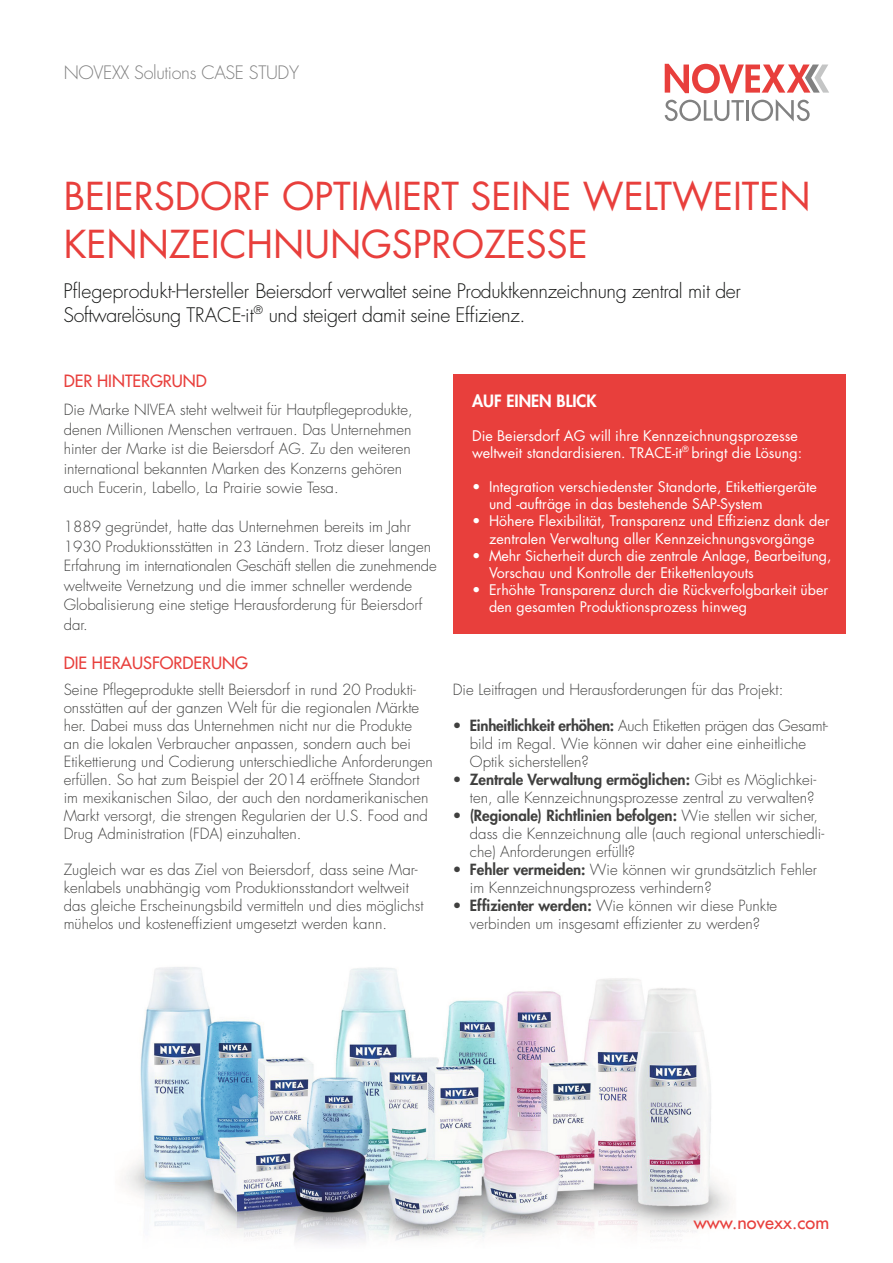
<style>
.page{position:relative;width:893px;height:1263px;background:#fff}
.page>*{position:absolute;margin:0;border:0;box-sizing:border-box;transform-origin:0 0}
.t1{font:37.5px/48px "Futura Std";color:#e83f3c}
.t2{font:300 19.5px/23.4px "Futura Std";letter-spacing:-.02em;color:#131413}
.t3{font:300 18px "Futura Std";letter-spacing:-.02em;color:#818181}
.t4{font:500 18px "Futura Std";letter-spacing:.01em;color:#e83f3c}
.t5{font:500 16.5px "Futura Std";color:#e83f3c}
.t6{font:800 16.5px "Futura Std";color:#fff}
.t7{font:300 15px/18px "Futura Std";color:#40403f}
.t8{font:14.25px/17.1px "Futura Std";color:#fff}
.s1{font-weight:800}
</style>
<div class="page">
<svg style="left:665px;top:64px;width:164px;height:29px"></svg>
<svg style="left:665px;top:100px;width:79px;height:21px"></svg>
<hr style="left:746px;top:100px;width:3px;height:21px;background:#818181">
<svg style="left:752px;top:99px;width:58px;height:22px"></svg>
<img style="left:125px;top:967px;width:604px;height:276px">
<div style="left:453px;top:374px;width:393px;height:260px;background:#e83f3c"></div>
<p class="t3" style="left:64px;top:61px;width:237px">NOVEXX Solutions CASE STUDY</p>
<h1 class="t1" style="left:64px;top:173px;width:748px">BEIERSDORF OPTIMIERT SEINE WELTWEITEN<br>KENNZEICHNUNGSPROZESSE</h1>
<h2 class="t2" style="left:64px;top:280px;width:679px">Pflegeprodukt-Hersteller Beiersdorf verwaltet seine Produktkennzeichnung zentral mit der<br>Softwarelösung TRACE-it<sup>®</sup> und steigert damit seine Effizienz.</h2>
<p class="t5" style="left:64px;top:371px;width:145px">DER HINTERGRUND</p>
<p class="t7" style="left:64px;top:400px;width:350px;line-height:19.5px">Die Marke NIVEA steht weltweit für Hautpflegeprodukte, denen Millionen Menschen vertrauen. Das Unternehmen hinter der Marke ist die Beiersdorf AG. Zu den weiteren international bekannten Marken des Konzerns gehören auch Eucerin, Labello, La Prairie sowie Tesa.</p>
<p class="t7" style="left:64px;top:517px;width:375px;line-height:19.5px">1889 gegründet, hatte das Unternehmen bereits im Jahr 1930 Produktionsstätten in 23 Ländern. Trotz dieser langen Erfahrung im internationalen Geschäft stellen die zunehmende weltweite Vernetzung und die immer schneller werdende Globalisierung eine stetige Herausforderung für Beiersdorf dar.</p>
<p class="t5" style="left:64px;top:652px;width:186px">DIE HERAUSFORDERUNG</p>
<p class="t7" style="left:64px;top:681px;width:371px">Seine Pflegeprodukte stellt Beiersdorf in rund 20 Produkti&shy;onsstätten auf der ganzen Welt für die regionalen Märkte her. Dabei muss das Unternehmen nicht nur die Produkte<br>an die lokalen Verbraucher anpassen, sondern auch bei Etikettierung und Codierung unterschiedliche Anforderungen erfüllen. So hat zum Beispiel der 2014 eröffnete Standort im mexikanischen Silao, der auch den nordamerikanischen Markt versorgt, die strengen Regularien der U.S. Food and Drug Administration (FDA) einzuhalten.</p>
<p class="t7" style="left:64px;top:861px;width:361px">Zugleich war es das Ziel von Beiersdorf, dass seine Mar&shy;kenlabels unabhängig vom Produktionsstandort weltweit das gleiche Erscheinungsbild vermitteln und dies möglichst mühelos und kosteneffizient umgesetzt werden kann.</p>
<p class="t6" style="left:472px;top:390px;width:126px">AUF EINEN BLICK</p>
<p class="t8" style="left:472px;top:427px;width:332px">Die Beiersdorf AG will ihre Kennzeichnungsprozesse weltweit standardisieren. TRACE-it<sup>®</sup> bringt die Lösung:</p>
<p class="t8" style="left:489px;top:479px;width:329px;text-indent:-17px">• Integration verschiedenster Standorte, Etikettiergeräte und -aufträge in das bestehende SAP-System</p>
<p class="t8" style="left:472px;top:513px;width:359px;text-align:center">• Höhere Flexibilität, Transparenz und Effizienz dank der zentralen Verwaltung aller Kennzeichnungsvorgänge</p>
<p class="t8" style="left:489px;top:547px;width:344px;text-indent:-17px">• Mehr Sicherheit durch die zentrale Anlage, Bearbeitung,<br>Vorschau und Kontrolle der Etikettenlayouts</p>
<p class="t8" style="left:489px;top:581px;width:341px;text-indent:-17px">• Erhöhte Transparenz durch die Rückverfolgbarkeit über den gesamten Produktionsprozess hinweg</p>
<p class="t7" style="left:453px;top:681px;width:332px">Die Leitfragen und Herausforderungen für das Projekt:</p>
<p class="t7" style="left:470px;top:717px;width:360px;text-indent:-17px"><span class="s1">• Einheitlichkeit erhöhen:</span> Auch Etiketten prägen das Gesamt&shy;bild im Regal. Wie können wir daher eine einheitliche<br>Optik sicherstellen?</p>
<p class="t7" style="left:453px;top:771px;width:365px;text-align:right"><span class="s1">• Zentrale Verwaltung ermöglichen:</span> Gibt es Möglichkei&shy;ten, alle Kennzeichnungsprozesse zentral zu verwalten?</p>
<p class="t7" style="left:470px;top:807px;width:356px;text-indent:-17px"><span class="s1">• (Regionale) Richtlinien befolgen:</span> Wie stellen wir sicher, dass die Kennzeichnung alle (auch regional unterschiedli&shy;che) Anforderungen erfüllt?</p>
<p class="t7" style="left:470px;top:861px;width:348px;text-indent:-17px"><span class="s1">• Fehler vermeiden:</span> Wie können wir grundsätzlich Fehler im Kennzeichnungsprozess verhindern?</p>
<p class="t7" style="left:453px;top:897px;width:326px;text-align:center"><span class="s1">• Effizienter werden:</span> Wie können wir diese Punkte verbinden um insgesamt effizienter zu werden?</p>
<p class="t4" style="left:694px;top:1211px;width:137px">www.novexx.com</p>
</div>
